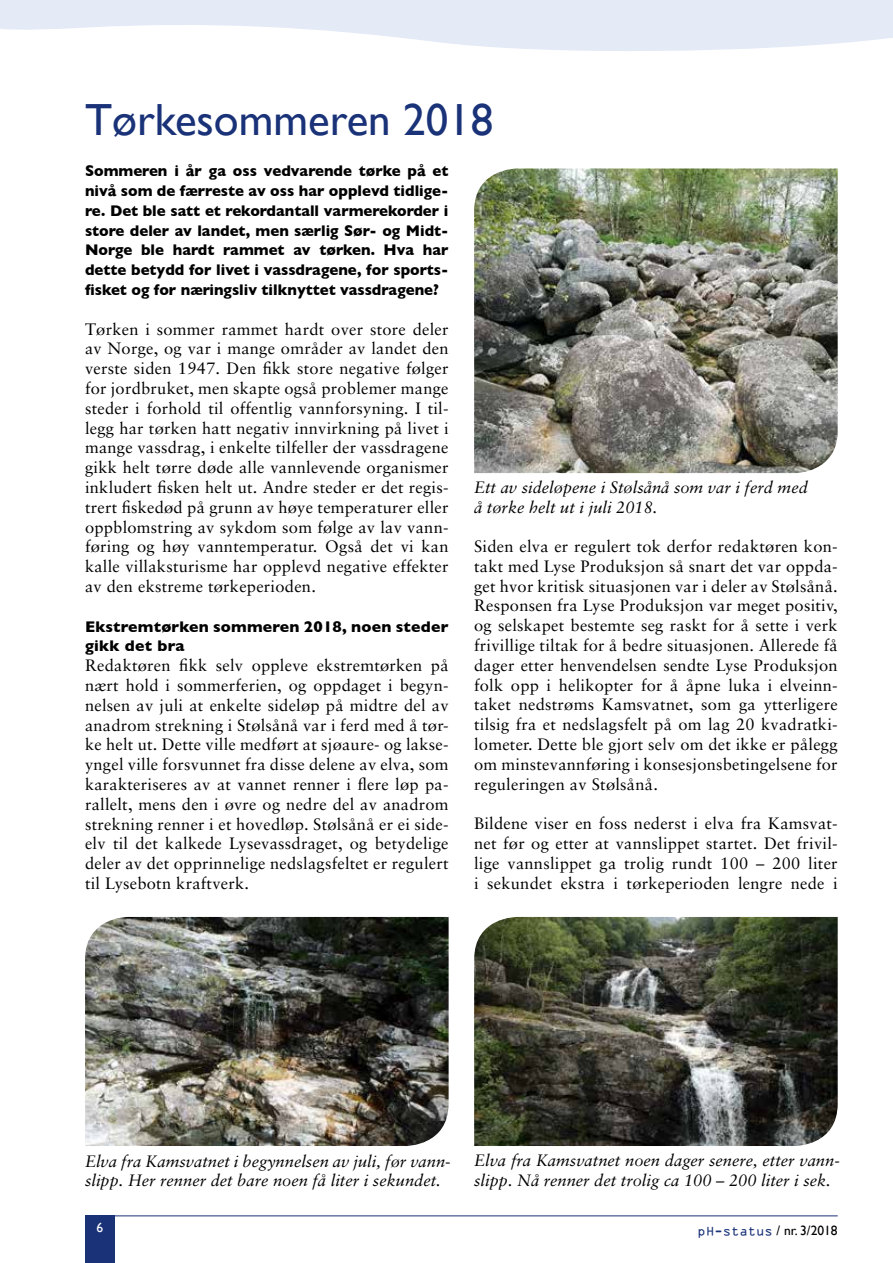
<style>
.page{position:relative;width:893px;height:1263px;background:#fff}
.page>*{position:absolute;margin:0;border:0;box-sizing:border-box;transform-origin:0 0}
.t1{font:45px "Gill Sans";color:#193278}
.t2{font:16.5px/19.8px "Sabon";letter-spacing:.015em;color:#000;text-align:justify}
.t3{font:italic 16.5px/19.8px "Sabon";color:#000}
.t4{font:700 15.75px/19.8px "Gill Sans";color:#000;text-align:justify;scale:.95 1}
.t5{font:700 15.75px/19.8px "Gill Sans";color:#000}
.t6{font:13.5px "Gill Sans";color:#000}
.t7{font:13.5px "Gill Sans";color:#fff}
.s1{font-family:"OCR Aby BT";color:#193278}
</style>
<div class="page">
<div style="left:85px;top:1216px;width:30px;height:47px;background:#193278"></div>
<hr style="left:85px;top:1215px;width:753px;height:1px;background:#193278">
<svg style="left:0;top:0;width:893px;height:51px;fill:#e4eaf6"></svg>
<img style="left:474px;top:168px;width:364px;height:305px">
<img style="left:474px;top:917px;width:364px;height:229px">
<img style="left:85px;top:917px;width:364px;height:229px">
<h1 class="t1" style="left:85px;top:94px;width:410px">Tørkesommeren 2018</h1>
<p class="t4" style="left:85px;top:161px;width:384px">Sommeren i år ga oss vedvarende tørke på et nivå som de færreste av oss har opplevd tidlige&shy;re. Det ble satt et rekordantall varmerekorder i store deler av landet, men særlig Sør- og Midt-Norge ble hardt rammet av tørken. Hva har dette betydd for livet i vassdragene, for sports&shy;fisket og for næringsliv tilknyttet vassdragene?</p>
<p class="t2" style="left:85px;top:319px;width:365px">Tørken i sommer rammet hardt over store deler av Norge, og var i mange områder av landet den verste siden 1947. Den fikk store negative følger for jordbruket, men skapte også problemer mange steder i forhold til offentlig vannforsyning. I til&shy;legg har tørken hatt negativ innvirkning på livet i mange vassdrag, i enkelte tilfeller der vassdragene gikk helt tørre døde alle vannlevende organismer inkludert fisken helt ut. Andre steder er det regis&shy;trert fiskedød på grunn av høye temperaturer eller oppblomstring av sykdom som følge av lav vann&shy;føring og høy vanntemperatur. Også det vi kan kalle villaksturisme har opplevd negative effekter av den ekstreme tørkeperioden.</p>
<p class="t5" style="left:85px;top:616px;width:365px">Ekstremtørken sommeren 2018, noen steder gikk det bra</p>
<p class="t2" style="left:85px;top:655px;width:365px">Redaktøren fikk selv oppleve ekstremtørken på nært hold i sommerferien, og oppdaget i begyn&shy;nelsen av juli at enkelte sideløp på midtre del av anadrom strekning i Stølsånå var i ferd med å tør&shy;ke helt ut. Dette ville medført at sjøaure- og lakse&shy;yngel ville forsvunnet fra disse delene av elva, som karakteriseres av at vannet renner i flere løp pa&shy;rallelt, mens den i øvre og nedre del av anadrom strekning renner i et hovedløp. Stølsånå er ei side&shy;elv til det kalkede Lysevassdraget, og betydelige deler av det opprinnelige nedslagsfeltet er regulert til Lysebotn kraftverk.</p>
<p class="t3" style="left:474px;top:478px;width:335px">Ett av sideløpene i Stølsånå som var i ferd med å tørke helt ut i juli 2018.</p>
<p class="t2" style="left:474px;top:536px;width:365px">Siden elva er regulert tok derfor redaktøren kon&shy;takt med Lyse Produksjon så snart det var oppda&shy;get hvor kritisk situasjonen var i deler av Stølsånå.<br>Responsen fra Lyse Produksjon var meget positiv, og selskapet bestemte seg raskt for å sette i verk frivillige tiltak for å bedre situasjonen. Allerede få dager etter henvendelsen sendte Lyse Produksjon folk opp i helikopter for å åpne luka i elveinn&shy;taket nedstrøms Kamsvatnet, som ga ytterligere tilsig fra et nedslagsfelt på om lag 20 kvadratki&shy;lometer. Dette ble gjort selv om det ikke er pålegg om minstevannføring i konsesjonsbetingelsene for reguleringen av Stølsånå.</p>
<p class="t2" style="left:474px;top:813px;width:365px">Bildene viser en foss nederst i elva fra Kamsvat&shy;net før og etter at vannslippet startet. Det frivil&shy;lige vannslippet ga trolig rundt 100 – 200 liter i sekundet ekstra i tørkeperioden lengre nede i</p>
<p class="t3" style="left:85px;top:1151px;width:367px">Elva fra Kamsvatnet i begynnelsen av juli, før vann&shy;slipp. Her renner det bare noen få liter i sekundet.</p>
<p class="t3" style="left:474px;top:1150px;width:367px">Elva fra Kamsvatnet noen dager senere, etter vann&shy;slipp. Nå renner det trolig ca 100 – 200 liter i sek.</p>
<p class="t7" style="left:97px;top:1220px;width:8px">6</p>
<p class="t6" style="left:698px;top:1222px;width:142px"><span class="s1">pH-status</span> / nr. 3/2018</p>
</div>
